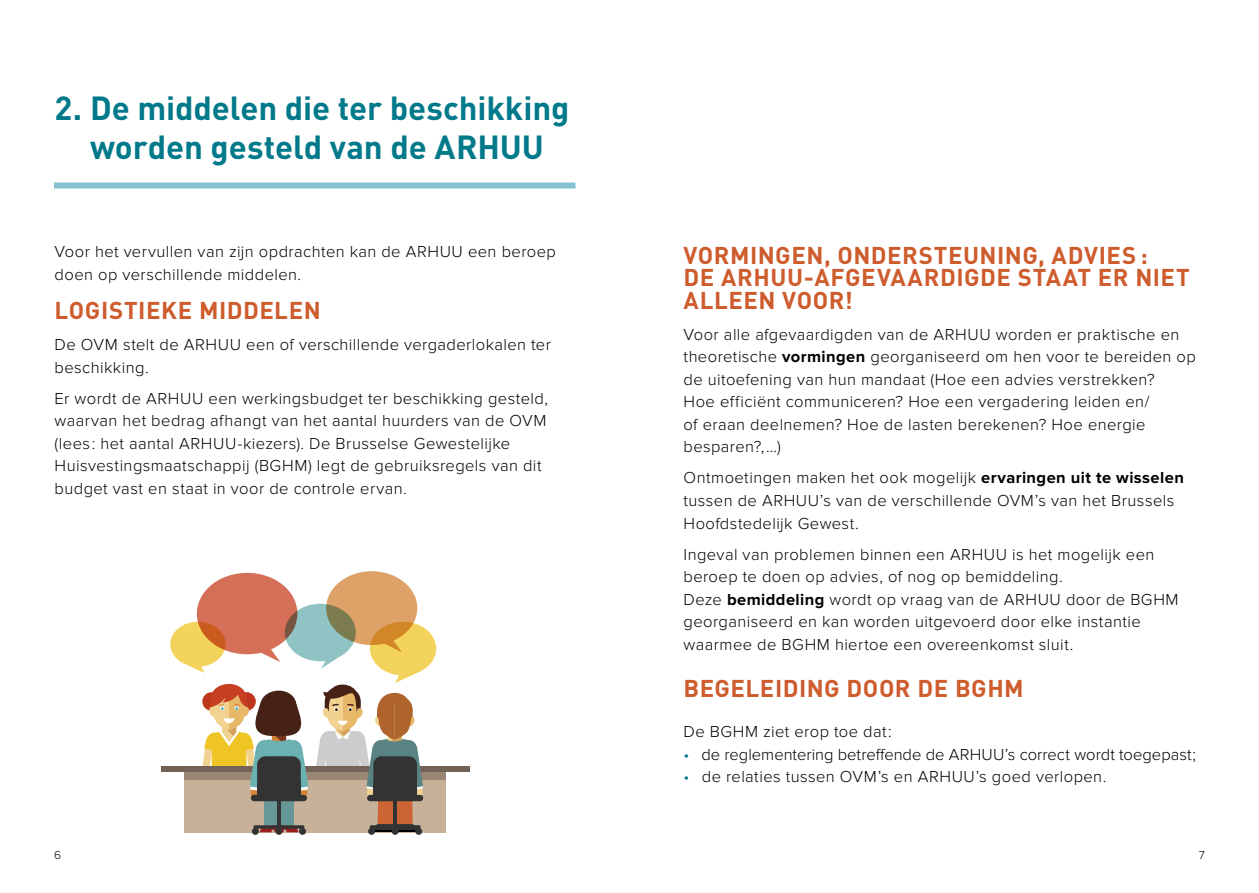
<style>
.page{position:relative;width:1259px;height:893px;background:#fff}
.page>*{position:absolute;margin:0;border:0;box-sizing:border-box;transform-origin:0 0}
.t1{font:700 33px/39px "DIN";letter-spacing:-.005em;color:#00798a;text-align:center}
.t2{font:700 24px/22.5px "DIN";letter-spacing:.02em;color:#ce5c2d}
.t3{font:300 16.5px/22.5px "Proxima Nova";letter-spacing:.025em;color:#000}
.t4{font:300 16.5px "Proxima Nova";color:#000}
.t5{font:300 12px "Proxima Nova";color:#000}
.s1{font-weight:700}
.s2{color:#00798a}
</style>
<div class="page">
<div style="left:161px;top:766px;width:308px;height:6px;background:#736357"></div>
<div style="left:184px;top:772px;width:261px;height:61px;background:#c7b299"></div>
<div style="left:184px;top:772px;width:261px;height:8px;background:#998675"></div>
<div style="left:368px;top:828px;width:7px;height:7px;background:#333;border-radius:50%"></div>
<div style="left:392px;top:828px;width:7px;height:7px;background:#333;border-radius:50%"></div>
<div style="left:415px;top:828px;width:7px;height:7px;background:#333;border-radius:50%"></div>
<div style="left:252px;top:828px;width:7px;height:7px;background:#333;border-radius:50%"></div>
<div style="left:275px;top:828px;width:7px;height:7px;background:#333;border-radius:50%"></div>
<div style="left:299px;top:828px;width:7px;height:7px;background:#333;border-radius:50%"></div>
<svg style="left:170px;top:571px;width:266px;height:261px"></svg>
<div style="left:54px;top:182px;width:521px;height:6px;background:#86c1cf"></div>
<h1 class="t1" style="left:55px;top:87px;width:516px">2. De middelen die ter beschikking worden gesteld van de ARHUU</h1>
<p class="t3" style="left:55px;top:240px;width:503px">Voor het vervullen van zijn opdrachten kan de ARHUU een beroep doen op verschillende middelen.</p>
<h2 class="t2" style="left:55px;top:298px;width:268px">LOGISTIEKE MIDDELEN</h2>
<p class="t3" style="left:55px;top:333px;width:498px">De OVM stelt de ARHUU een of verschillende vergaderlokalen ter beschikking.</p>
<p class="t3" style="left:55px;top:387px;width:495px">Er wordt de ARHUU een werkingsbudget ter beschikking gesteld, waarvan het bedrag afhangt van het aantal huurders van de OVM (lees : het aantal ARHUU-kiezers). De Brusselse Gewestelijke Huisvestingsmaatschappij (BGHM) legt de gebruiksregels van dit budget vast en staat in voor de controle ervan.</p>
<h2 class="t2" style="left:683px;top:243px;width:508px">VORMINGEN, ONDERSTEUNING, ADVIES :<br>DE ARHUU-AFGEVAARDIGDE STAAT ER NIET<br>ALLEEN VOOR!</h2>
<p class="t3" style="left:683px;top:323px;width:514px">Voor alle afgevaardigden van de ARHUU worden er praktische en theoretische <span class="s1">vormingen</span> georganiseerd om hen voor te bereiden op de uitoefening van hun mandaat (Hoe een advies verstrekken?<br>Hoe efficiënt communiceren? Hoe een vergadering leiden en/<br>of eraan deelnemen? Hoe de lasten berekenen? Hoe energie besparen?, …)</p>
<p class="t3" style="left:683px;top:467px;width:502px">Ontmoetingen maken het ook mogelijk <span class="s1">ervaringen uit te wisselen </span>tussen de ARHUU’s van de verschillende OVM’s van het Brussels<br>Hoofdstedelijk Gewest.</p>
<p class="t3" style="left:683px;top:543px;width:497px">Ingeval van problemen binnen een ARHUU is het mogelijk een beroep te doen op advies, of nog op bemiddeling.<br>Deze <span class="s1">bemiddeling</span> wordt op vraag van de ARHUU door de BGHM georganiseerd en kan worden uitgevoerd door elke instantie waarmee de BGHM hiertoe een overeenkomst sluit.</p>
<h2 class="t2" style="left:683px;top:676px;width:342px">BEGELEIDING DOOR DE BGHM</h2>
<p class="t3" style="left:683px;top:720px;width:210px">De BGHM ziet erop toe dat :</p>
<p class="t4" style="left:683px;top:744px;width:514px"><span class="s2">•</span> de reglementering betreffende de ARHUU’s correct wordt toegepast ;</p>
<p class="t3" style="left:683px;top:765px;width:424px"><span class="s2">•</span> de relaties tussen OVM’s en ARHUU’s goed verlopen.</p>
<p class="t5" style="left:54px;top:848px;width:9px">6</p>
<p class="t5" style="left:1199px;top:848px;width:8px">7</p>
</div>
